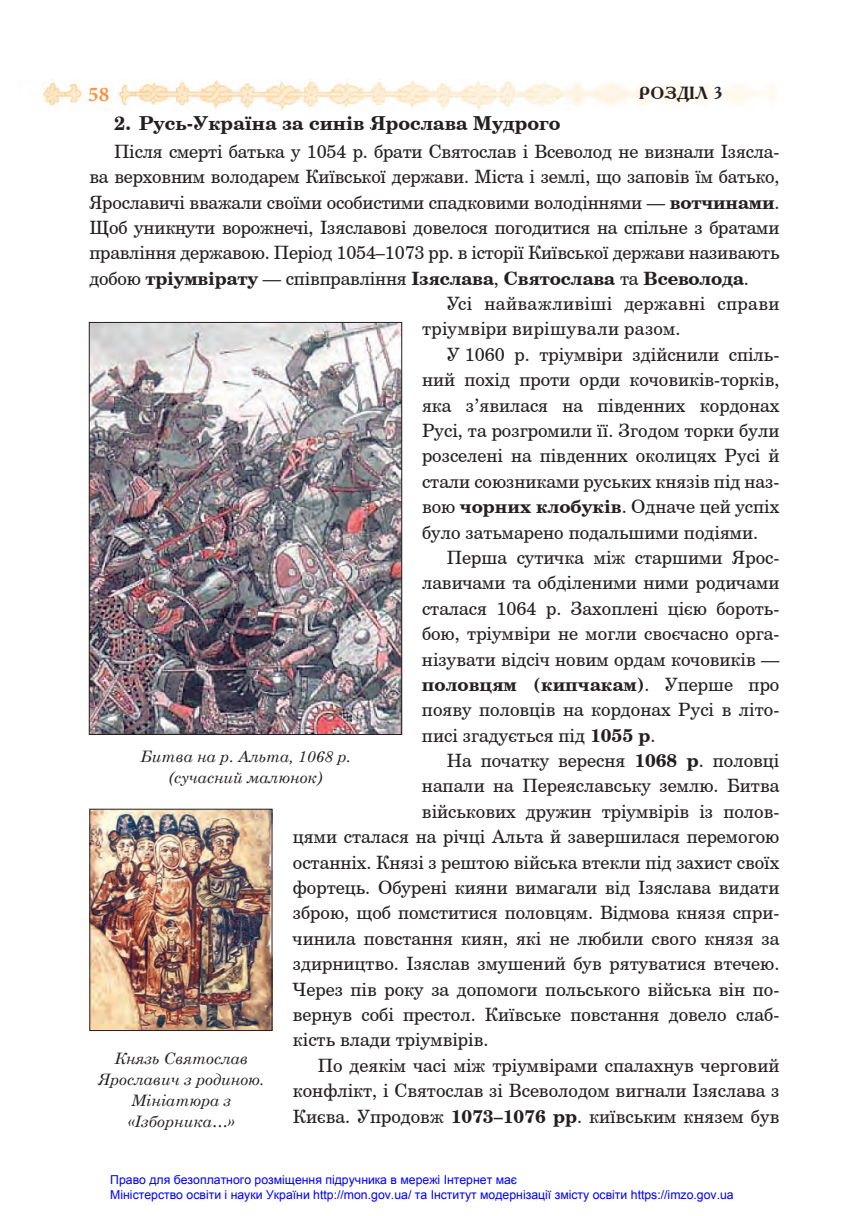
<style>
.page{position:relative;width:844px;height:1216px;background:#fff}
.page>*{position:absolute;margin:0;border:0;box-sizing:border-box;transform-origin:0 0}
.t1{font:700 21px "Minion Pro";color:#f79447}
.t2{font:700 19.25px "Century Schoolbook BT";color:#231f20}
.t3{font:18.38px "Century Schoolbook BT";color:#231f20}
.t4{font:700 18.38px "Century Schoolbook BT";letter-spacing:-.01em;color:#231f20}
.t5{font:18.38px "Century Schoolbook BT";letter-spacing:.02em;color:#231f20}
.t6{font:700 17.5px "Academy";color:#231f20}
.t7{font:italic 15.75px/21px "Century Schoolbook";color:#231f20;text-align:center}
.t8{font:12.25px/14.7px "Arial";color:#00f}
.s1{font-weight:700}
.s2{font-weight:400}
</style>
<div class="page">
<img style="left:43px;top:80px;width:732px;height:30px">
<img style="left:91px;top:324px;width:309px;height:408px">
<div style="left:89px;top:322px;width:313px;height:412px;border:1px solid #231f20"></div>
<img style="left:91px;top:810px;width:179px;height:218px">
<p class="t1" style="left:88px;top:79px;width:22px">58</p>
<p class="t6" style="left:638px;top:81px;width:85px">РОЗДІЛ 3</p>
<p class="t2" style="left:114px;top:109px;width:448px">2. Русь-Україна за синів Ярослава Мудрого</p>
<p class="t3" style="left:114px;top:138px;width:666px">Після смерті батька у 1054 р. брати Святослав і Всеволод не визнали Ізясла-</p>
<p class="t3" style="left:89px;top:164px;width:691px">ва верховним володарем Київської держави. Міста і землі, що заповів їм батько,</p>
<p class="t3" style="left:89px;top:189px;width:691px">Ярославичі вважали своїми особистими спадковими володіннями — <span class="s1">вотчинами</span>.</p>
<p class="t3" style="left:89px;top:214px;width:691px">Щоб уникнути ворожнечі, Ізяславові довелося погодитися на спільне з братами</p>
<p class="t3" style="left:89px;top:240px;width:691px">правління державою. Період 1054–1073 рр. в історії Київської держави називають</p>
<p class="t4" style="left:89px;top:265px;width:661px"><span class="s2">добою</span> тріумвірату <span class="s2">— співправління</span> Ізяслава<span class="s2">,</span> Святослава <span class="s2">та</span> Всеволода<span class="s2">.</span></p>
<p class="t5" style="left:446px;top:291px;width:334px">Усі найважливіші державні справи</p>
<p class="t3" style="left:422px;top:316px;width:260px">тріумвіри вирішували разом.</p>
<p class="t3" style="left:446px;top:341px;width:334px">У 1060 р. тріумвіри здійснили спіль-</p>
<p class="t3" style="left:422px;top:367px;width:359px">ний похід проти орди кочовиків-торків,</p>
<p class="t3" style="left:422px;top:392px;width:359px">яка з’явилася на південних кордонах</p>
<p class="t3" style="left:422px;top:417px;width:359px">Русі, та розгромили її. Згодом торки були</p>
<p class="t3" style="left:422px;top:443px;width:359px">розселені на південних околицях Русі й</p>
<p class="t3" style="left:422px;top:468px;width:359px">стали союзниками руських князів під наз-</p>
<p class="t3" style="left:422px;top:494px;width:359px">вою <span class="s1">чорних клобуків</span>. Одначе цей успіх</p>
<p class="t3" style="left:422px;top:519px;width:338px">було затьмарено подальшими подіями.</p>
<p class="t3" style="left:446px;top:544px;width:334px">Перша сутичка між старшими Ярос-</p>
<p class="t3" style="left:422px;top:570px;width:359px">лавичами та обділеними ними родичами</p>
<p class="t3" style="left:422px;top:595px;width:359px">сталася 1064 р. Захоплені цією бороть-</p>
<p class="t3" style="left:422px;top:620px;width:359px">бою, тріумвіри не могли своєчасно орга-</p>
<p class="t3" style="left:422px;top:646px;width:359px">нізувати відсіч новим ордам кочовиків —</p>
<p class="t4" style="left:422px;top:671px;width:359px">половцям (кипчакам)<span class="s2">. Уперше про</span></p>
<p class="t3" style="left:422px;top:697px;width:359px">появу половців на кордонах Русі в літо-</p>
<p class="t3" style="left:422px;top:722px;width:235px">писі згадується під <span class="s1">1055 р</span>.</p>
<p class="t3" style="left:446px;top:747px;width:334px">На початку вересня <span class="s1">1068 р</span>. половці</p>
<p class="t3" style="left:422px;top:773px;width:359px">напали на Переяславську землю. Битва</p>
<p class="t3" style="left:422px;top:798px;width:359px">військових дружин тріумвірів із полов-</p>
<p class="t3" style="left:293px;top:823px;width:488px">цями сталася на річці Альта й завершилася перемогою</p>
<p class="t3" style="left:293px;top:849px;width:488px">останніх. Князі з рештою війська втекли під захист своїх</p>
<p class="t3" style="left:293px;top:874px;width:488px">фортець. Обурені кияни вимагали від Ізяслава видати</p>
<p class="t3" style="left:293px;top:900px;width:488px">зброю, щоб помститися половцям. Відмова князя спри-</p>
<p class="t3" style="left:293px;top:925px;width:488px">чинила повстання киян, які не любили свого князя за</p>
<p class="t3" style="left:293px;top:950px;width:488px">здирництво. Ізяслав змушений був рятуватися втечею.</p>
<p class="t3" style="left:293px;top:976px;width:488px">Через пів року за допомоги польського війська він по-</p>
<p class="t3" style="left:293px;top:1001px;width:488px">вернув собі престол. Київське повстання довело слаб-</p>
<p class="t3" style="left:293px;top:1026px;width:197px">кість влади тріумвірів.</p>
<p class="t3" style="left:317px;top:1052px;width:463px">По деякім часі між тріумвірами спалахнув черговий</p>
<p class="t3" style="left:293px;top:1077px;width:488px">конфлікт, і Святослав зі Всеволодом вигнали Ізяслава з</p>
<p class="t3" style="left:293px;top:1103px;width:488px">Києва. Упродовж <span class="s1">1073–1076 рр</span>. київським князем був</p>
<p class="t7" style="left:140px;top:745px;width:212px">Битва на р. Альта, 1068 р. (сучасний малюнок)</p>
<p class="t7" style="left:98px;top:1046px;width:168px">Князь Святослав<br>Ярославич з родиною.<br>Мініатюра з «Ізборника…»</p>
<p class="t8" style="left:110px;top:1172px;width:624px">Право для безоплатного розміщення підручника в мережі Інтернет має<br>Міністерство освіти і науки України http://mon.gov.ua/ та Інститут модернізації змісту освіти https://imzo.gov.ua</p>
</div>
